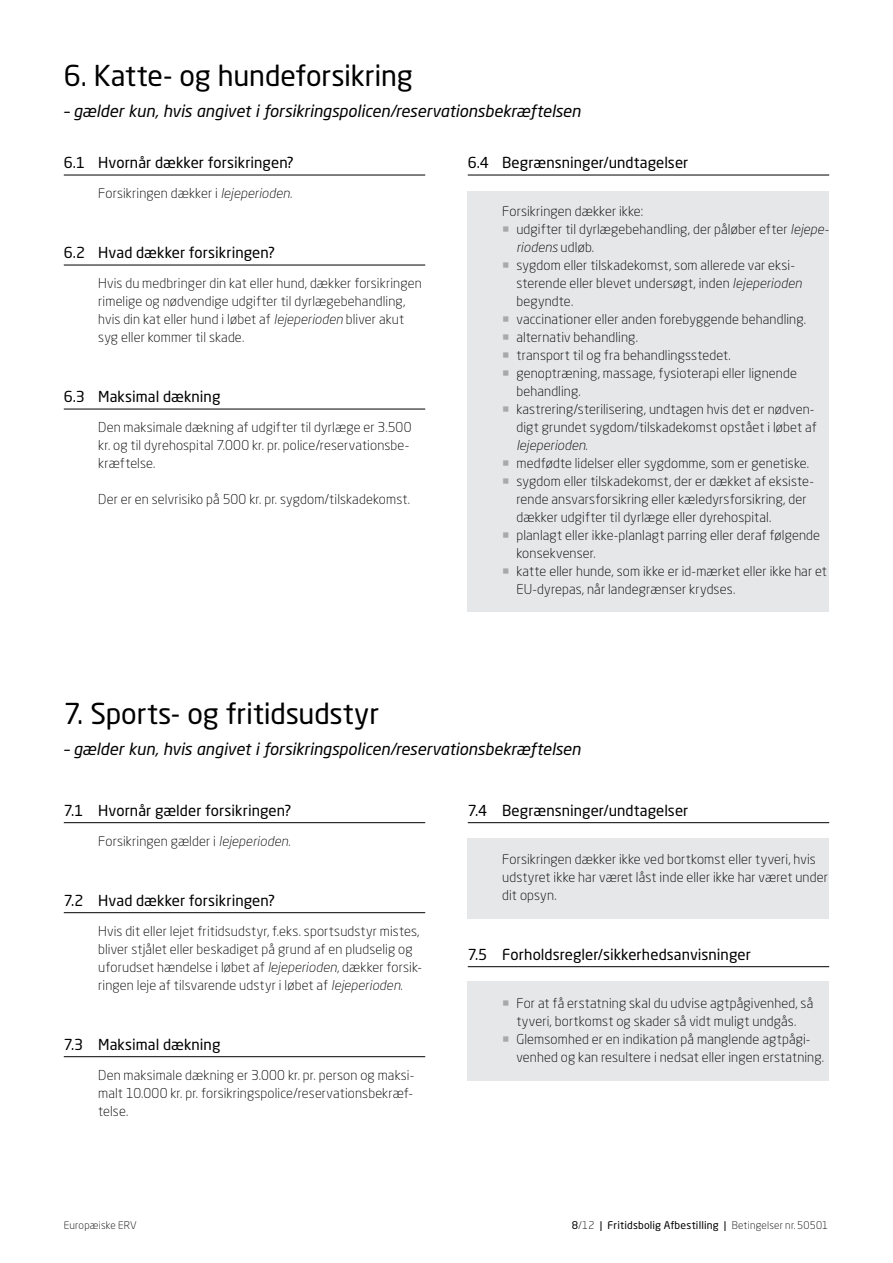
<style>
.page{position:relative;width:893px;height:1263px;background:#fff}
.page>*{position:absolute;margin:0;border:0;box-sizing:border-box;transform-origin:0 0}
.t1{font:28.5px "Neo Sans W1 G";letter-spacing:-.005em;color:#000}
.t2{font:italic 16.5px "Neo Sans Pro";letter-spacing:-.005em;color:#000}
.t3{font:15px "Neo Sans W1 G";letter-spacing:.005em;color:#000}
.t4{font:300 13.5px/18px "Neo Sans W1 G";letter-spacing:.01em;color:#000}
.t5{font:italic 300 13.5px "Neo Sans Pro";letter-spacing:.01em;color:#000}
.t6{font:10.5px "Neo Sans W1 G";letter-spacing:.015em;color:#000}
.t7{font:300 10.5px "Neo Sans W1 G";letter-spacing:.02em;color:#000}
.s1{font-family:"Neo Sans Pro";font-style:italic}
.s2{color:#a7a9ac}
.s3{font-family:"Neo Sans W1 G";font-style:normal}
.s4{font-weight:300}
</style>
<div class="page">
<div style="left:468px;top:191px;width:361px;height:421px;background:#e6e7e8"></div>
<div style="left:468px;top:838px;width:361px;height:80px;background:#e6e7e8"></div>
<div style="left:468px;top:981px;width:361px;height:99px;background:#e6e7e8"></div>
<hr style="left:64px;top:175px;width:361px;height:1px;background:#000">
<hr style="left:64px;top:265px;width:361px;height:1px;background:#000">
<hr style="left:64px;top:409px;width:361px;height:1px;background:#000">
<hr style="left:468px;top:175px;width:361px;height:1px;background:#000">
<hr style="left:64px;top:822px;width:361px;height:1px;background:#000">
<hr style="left:64px;top:912px;width:361px;height:1px;background:#000">
<hr style="left:64px;top:1056px;width:361px;height:1px;background:#000">
<hr style="left:468px;top:822px;width:361px;height:1px;background:#000">
<hr style="left:468px;top:966px;width:361px;height:1px;background:#000">
<h1 class="t1" style="left:64px;top:58px;width:350px">6. Katte- og hundeforsikring</h1>
<p class="t2" style="left:64px;top:101px;width:518px">– gælder kun, hvis angivet i forsikringspolicen/reservationsbekræftelsen</p>
<p class="t3" style="left:64px;top:154px;width:232px">6.1 Hvornår dækker forsikringen?</p>
<p class="t4" style="left:98px;top:184px;width:196px">Forsikringen dækker i <span class="s1">lejeperioden</span>.</p>
<p class="t3" style="left:64px;top:244px;width:213px">6.2 Hvad dækker forsikringen?</p>
<p class="t4" style="left:98px;top:274px;width:325px">Hvis du medbringer din kat eller hund, dækker forsikringen rimelige og nødvendige udgifter til dyrlægebehandling, hvis din kat eller hund i løbet af <span class="s1">lejeperioden</span> bliver akut syg eller kommer til skade.</p>
<p class="t3" style="left:64px;top:388px;width:158px">6.3 Maksimal dækning</p>
<p class="t4" style="left:98px;top:418px;width:315px">Den maksimale dækning af udgifter til dyrlæge er 3.500 kr. og til dyrehospital 7.000 kr. pr. police/reservationsbe&shy;kræftelse.</p>
<p class="t4" style="left:98px;top:490px;width:313px">Der er en selvrisiko på 500 kr. pr. sygdom/tilskadekomst.</p>
<p class="t3" style="left:468px;top:154px;width:222px">6.4 Begrænsninger/undtagelser</p>
<p class="t4" style="left:502px;top:202px;width:143px">Forsikringen dækker ikke:</p>
<p class="t4" style="left:502px;top:220px;width:328px"><span class="s2">○</span> udgifter til dyrlægebehandling, der påløber efter <span class="s1">lejepe-</span></p>
<p class="t5" style="left:516px;top:239px;width:79px">riodens <span class="s3">udløb.</span></p>
<p class="t4" style="left:516px;top:256px;width:287px;text-indent:-14px"><span class="s2">○</span> sygdom eller tilskadekomst, som allerede var eksi&shy;sterende eller blevet undersøgt, inden <span class="s1">lejeperioden </span>begyndte.</p>
<p class="t4" style="left:502px;top:310px;width:305px"><span class="s2">○</span> vaccinationer eller anden forebyggende behandling.</p>
<p class="t4" style="left:502px;top:328px;width:137px"><span class="s2">○</span> alternativ behandling.</p>
<p class="t4" style="left:502px;top:346px;width:230px"><span class="s2">○</span> transport til og fra behandlingsstedet.</p>
<p class="t4" style="left:516px;top:364px;width:282px;text-indent:-14px"><span class="s2">○</span> genoptræning, massage, fysioterapi eller lignende behandling.</p>
<p class="t4" style="left:502px;top:400px;width:316px;text-align:right"><span class="s2">○</span> kastrering/sterilisering, undtagen hvis det er nødven&shy;digt grundet sygdom/tilskadekomst opstået i løbet af</p>
<p class="t5" style="left:516px;top:437px;width:73px">lejeperioden<span class="s3">.</span></p>
<p class="t4" style="left:502px;top:454px;width:308px"><span class="s2">○</span> medfødte lidelser eller sygdomme, som er genetiske.</p>
<p class="t4" style="left:516px;top:472px;width:299px;text-indent:-14px"><span class="s2">○</span> sygdom eller tilskadekomst, der er dækket af eksiste&shy;rende ansvarsforsikring eller kæledyrsforsikring, der dækker udgifter til dyrlæge eller dyrehospital.</p>
<p class="t4" style="left:516px;top:526px;width:305px;text-indent:-14px"><span class="s2">○</span> planlagt eller ikke-planlagt parring eller deraf følgende konsekvenser.</p>
<p class="t4" style="left:516px;top:562px;width:312px;text-indent:-14px"><span class="s2">○</span> katte eller hunde, som ikke er id-mærket eller ikke har et<br>EU-dyrepas, når landegrænser krydses.</p>
<h1 class="t1" style="left:64px;top:696px;width:317px">7. Sports- og fritidsudstyr</h1>
<p class="t2" style="left:64px;top:739px;width:518px">– gælder kun, hvis angivet i forsikringspolicen/reservationsbekræftelsen</p>
<p class="t3" style="left:64px;top:801px;width:229px">7.1 Hvornår gælder forsikringen?</p>
<p class="t4" style="left:98px;top:832px;width:194px">Forsikringen gælder i <span class="s1">lejeperioden</span>.</p>
<p class="t3" style="left:64px;top:891px;width:213px">7.2 Hvad dækker forsikringen?</p>
<p class="t4" style="left:98px;top:922px;width:325px">Hvis dit eller lejet fritidsudstyr, f.eks. sportsudstyr mistes, bliver stjålet eller beskadiget på grund af en pludselig og uforudset hændelse i løbet af <span class="s1">lejeperioden</span>, dækker forsik&shy;ringen leje af tilsvarende udstyr i løbet af <span class="s1">lejeperioden</span>.</p>
<p class="t3" style="left:64px;top:1035px;width:158px">7.3 Maksimal dækning</p>
<p class="t4" style="left:98px;top:1066px;width:318px;text-align:justify">Den maksimale dækning er 3.000 kr. pr. person og maksi&shy;malt 10.000 kr. pr. forsikringspolice/reservationsbekræf&shy;telse.</p>
<p class="t3" style="left:468px;top:801px;width:222px">7.4 Begrænsninger/undtagelser</p>
<p class="t4" style="left:502px;top:850px;width:327px">Forsikringen dækker ikke ved bortkomst eller tyveri, hvis udstyret ikke har været låst inde eller ikke har været under dit opsyn.</p>
<p class="t3" style="left:468px;top:945px;width:285px">7.5 Forholdsregler/sikkerhedsanvisninger</p>
<p class="t4" style="left:502px;top:994px;width:313px;text-align:center"><span class="s2">○</span> For at få erstatning skal du udvise agtpågivenhed, så tyveri, bortkomst og skader så vidt muligt undgås.</p>
<p class="t4" style="left:516px;top:1030px;width:309px;text-indent:-14px"><span class="s2">○</span> Glemsomhed er en indikation på manglende agtpågi&shy;venhed og kan resultere i nedsat eller ingen erstatning.</p>
<p class="t7" style="left:64px;top:1219px;width:75px">Europæiske ERV</p>
<p class="t6" style="left:572px;top:1219px;width:258px">8<span class="s4">/12</span> | Fritidsbolig Afbestilling | <span class="s4">Betingelser nr.50501</span></p>
</div>
